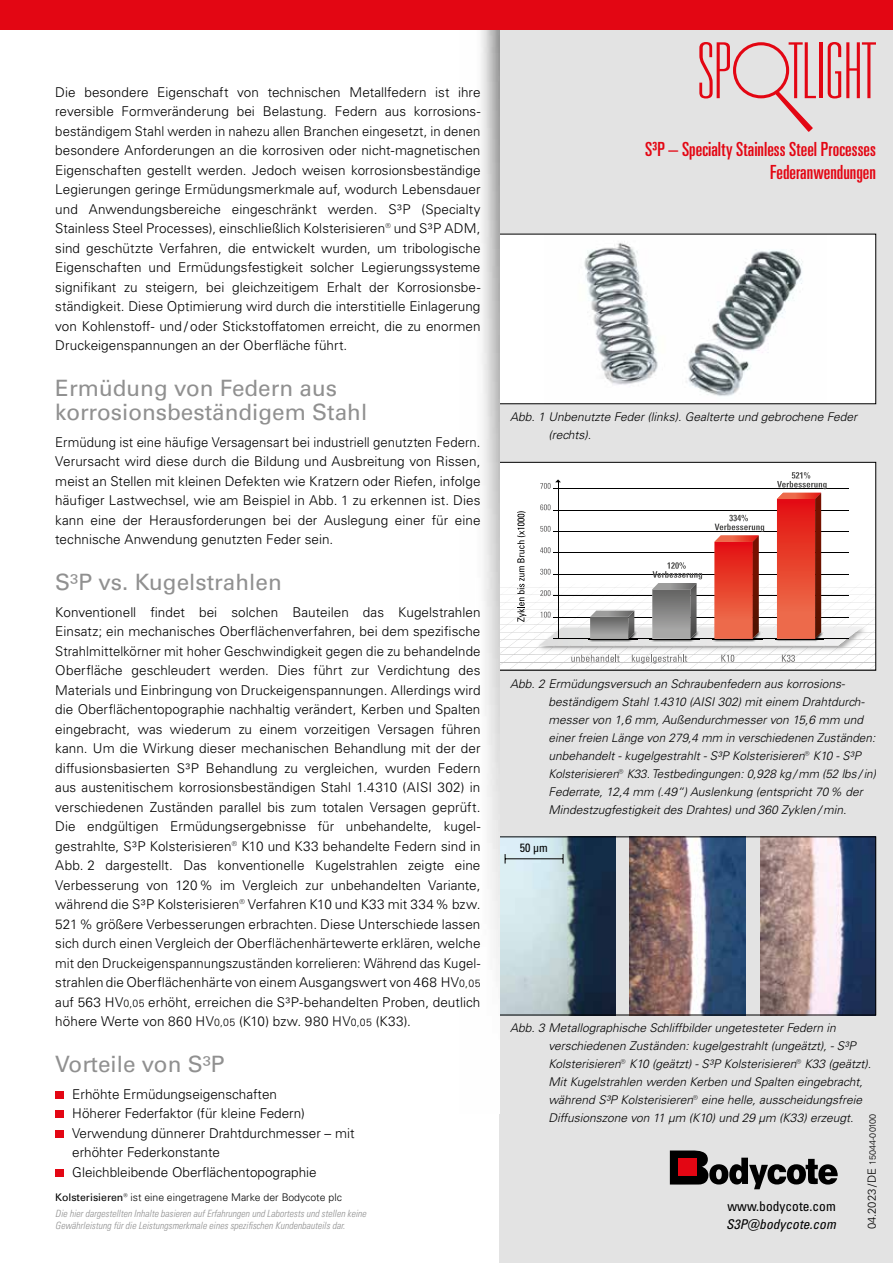
<style>
.page{position:relative;width:893px;height:1263px;background:#fff}
.page>*{position:absolute;margin:0;border:0;box-sizing:border-box;transform-origin:0 0}
.t1{font:22.5px/24px "Univers LT Pro 55 Roman";color:#909090}
.t2{font:19.5px/23.2px "Univers LT Pro Ult Cond";letter-spacing:.005em;color:#e30613;text-align:right}
.t3{font:300 13.5px/19.5px "Univers LT Pro 45";color:#000;text-align:justify}
.t4{font:condensed 13.5px "Univers LT Pro";color:#000}
.t5{font:italic condensed 13.5px "Univers LT Pro";color:#000}
.t6{font:italic 300 12px/18px "Univers LT Pro 45";color:#000}
.t7{font:condensed 12px "Univers LT Pro";color:#000}
.t8{font:300 10.5px "Univers LT Pro 45";color:#000}
.t9{font:italic 300 condensed 10.05px/12px "Univers LT Pro";color:#909090}
.t10{font:300 9px "Univers LT Pro 45";color:#000}
.s1{font-size:10.5px}
.s2{font-family:"Univers LT Pro 55 Roman";font-weight:400}
.s3{font-size:11.25px}
</style>
<div class="page">
<div style="left:500px;top:0;width:393px;height:1263px;background:#e3e3e3"></div>
<img style="left:760px;top:839px;width:114px;height:174px">
<img style="left:630px;top:839px;width:116px;height:174px">
<img style="left:500px;top:839px;width:116px;height:174px">
<div style="left:497px;top:837px;width:379px;height:178px;border:1px solid #000"></div>
<div style="left:498px;top:234px;width:378px;height:170px;background:#fff"></div>
<img style="left:584px;top:241px;width:219px;height:155px">
<div style="left:498px;top:462px;width:378px;height:208px;background:#fff"></div>
<hr style="left:498px;top:670px;width:378px;height:1px;background:#c6c6c6">
<svg style="left:500px;top:472px;width:374px;height:196px"></svg>
<div style="left:497px;top:462px;width:379px;height:208px;border:1px solid #000"></div>
<hr style="left:505px;top:858px;width:58px;height:1px;background:#000">
<img style="left:481px;top:30px;width:19px;height:985px">
<div style="left:55px;top:1091px;width:9px;height:8px;background:#e30613"></div>
<div style="left:55px;top:1110px;width:9px;height:8px;background:#e30613"></div>
<div style="left:55px;top:1130px;width:9px;height:8px;background:#e30613"></div>
<div style="left:55px;top:1169px;width:9px;height:8px;background:#e30613"></div>
<hr style="left:819px;top:42px;width:3px;height:56px;background:#e30613">
<svg style="left:828px;top:42px;width:48px;height:56px"></svg>
<svg style="left:699px;top:42px;width:117px;height:90px"></svg>
<svg style="left:670px;top:1150px;width:168px;height:39px"></svg>
<div style="left:679px;top:1159px;width:18px;height:17px;background:#e30613"></div>
<div style="left:0;top:0;width:893px;height:30px;background:#e30613"></div>
<p class="t3" style="left:55px;top:82px;width:427px">Die besondere Eigenschaft von technischen Metallfedern ist ihre reversible Formveränderung bei Belastung. Federn aus korrosions&shy;beständigem Stahl werden in nahezu allen Branchen eingesetzt, in denen besondere Anforderungen an die korrosiven oder nicht-magnetischen Eigenschaften gestellt werden. Jedoch weisen korrosionsbeständige Legierungen geringe Ermüdungsmerkmale auf, wodurch Lebensdauer und Anwendungsbereiche eingeschränkt werden. S³P (Specialty Stainless Steel Processes), einschließlich Kolsterisieren® und S³P ADM, sind geschützte Verfahren, die entwickelt wurden, um tribologische Eigenschaften und Ermüdungsfestigkeit solcher Legierungssysteme signifikant zu steigern, bei gleichzeitigem Erhalt der Korrosionsbe&shy;ständigkeit. Diese Optimierung wird durch die interstitielle Einlagerung von Kohlenstoff- und / oder Stickstoffatomen erreicht, die zu enormen Druckeigenspannungen an der Oberfläche führt.</p>
<h1 class="t1" style="left:55px;top:375px;width:313px">Ermüdung von Federn aus korrosionsbeständigem Stahl</h1>
<p class="t3" style="left:55px;top:432px;width:427px">Ermüdung ist eine häufige Versagensart bei industriell genutzten Federn.<br>Verursacht wird diese durch die Bildung und Ausbreitung von Rissen, meist an Stellen mit kleinen Defekten wie Kratzern oder Riefen, infolge häufiger Lastwechsel, wie am Beispiel in Abb. 1 zu erkennen ist. Dies kann eine der Herausforderungen bei der Auslegung einer für eine technische Anwendung genutzten Feder sein.</p>
<h1 class="t1" style="left:55px;top:569px;width:228px">S³P vs. Kugelstrahlen</h1>
<p class="t3" style="left:55px;top:602px;width:427px">Konventionell findet bei solchen Bauteilen das Kugelstrahlen Einsatz; ein mechanisches Oberflächenverfahren, bei dem spezifische Strahlmittelkörner mit hoher Geschwindigkeit gegen die zu behandelnde Oberfläche geschleudert werden. Dies führt zur Verdichtung des Materials und Einbringung von Druckeigenspannungen. Allerdings wird die Oberflächentopographie nachhaltig verändert, Kerben und Spalten eingebracht, was wiederum zu einem vorzeitigen Versagen führen kann. Um die Wirkung dieser mechanischen Behandlung mit der der diffusionsbasierten S³P Behandlung zu vergleichen, wurden Federn aus austenitischem korrosionsbeständigen Stahl 1.4310 (AISI 302) in verschiedenen Zuständen parallel bis zum totalen Versagen geprüft.<br>Die endgültigen Ermüdungsergebnisse für unbehandelte, kugel&shy;gestrahlte, S³P Kolsterisieren® K10 und K33 behandelte Federn sind in Abb. 2 dargestellt. Das konventionelle Kugelstrahlen zeigte eine Verbesserung von 120% im Vergleich zur unbehandelten Variante, während die S³P Kolsterisieren® Verfahren K10 und K33 mit 334% bzw.<br>521% größere Verbesserungen erbrachten. Diese Unterschiede lassen sich durch einen Vergleich der Oberflächenhärtewerte erklären, welche mit den Druckeigenspannungszuständen korrelieren: Während das Kugel&shy;strahlen die Oberflächenhärte von einem Ausgangswert von 468 HV<span class="s1">0,05 </span>auf 563 HV<span class="s1">0,05</span> erhöht, erreichen die S³P-behandelten Proben, deutlich höhere Werte von 860 HV<span class="s1">0,05</span> (K10) bzw. 980 HV<span class="s1">0,05</span> (K33).</p>
<h1 class="t1" style="left:55px;top:1051px;width:171px">Vorteile von S³P</h1>
<p class="t3" style="left:72px;top:1084px;width:284px;text-align:left">Erhöhte Ermüdungseigenschaften<br>Höherer Federfaktor (für kleine Federn)<br>Verwendung dünnerer Drahtdurchmesser – mit erhöhter Federkonstante<br>Gleichbleibende Oberflächentopographie</p>
<p class="t8" style="left:55px;top:1190px;width:288px"><span class="s2">Kolsterisieren®</span> ist eine eingetragene Marke der Bodycote plc</p>
<p class="t9" style="left:55px;top:1207px;width:312px">Die hier dargestellten Inhalte basieren auf Erfahrungen und Labortests und stellen keine<br>Gewährleistung für die Leistungsmerkmale eines spezifischen Kundenbauteils dar.</p>
<h2 class="t2" style="left:645px;top:136px;width:232px">S³P – Specialty Stainless Steel Processes<br>Federanwendungen</h2>
<p class="t6" style="left:549px;top:408px;width:310px;text-indent:-38px">Abb. 1 Unbenutzte Feder (links). Gealterte und gebrochene Feder (rechts).</p>
<p class="t6" style="left:548px;top:674px;width:329px;text-indent:-38px">Abb. 2 Ermüdungsversuch an Schraubenfedern aus korrosions&shy;beständigem Stahl 1.4310 (AISI 302) mit einem Drahtdurch&shy;messer von 1,6 mm, Außendurchmesser von 15,6 mm und einer freien Länge von 279,4 mm in verschiedenen Zuständen: unbehandelt - kugelgestrahlt - S³P Kolsterisieren® K10 - S³P Kolsterisieren® K33. Testbedingungen: 0,928 kg / mm (52 lbs / in)<br>Federrate, 12,4 mm (.49“) Auslenkung (entspricht 70% der Mindestzugfestigkeit des Drahtes) und 360 Zyklen / min.</p>
<p class="t7" style="left:520px;top:840px;width:29px">50 µm</p>
<p class="t6" style="left:549px;top:1019px;width:324px;text-indent:-38px">Abb. 3 Metallographische Schliffbilder ungetesteter Federn in verschiedenen Zuständen: kugelgestrahlt (ungeätzt), - S³P Kolsterisieren® K10 (geätzt) - S³P Kolsterisieren® K33 (geätzt).<br>Mit Kugelstrahlen werden Kerben und Spalten eingebracht, während S³P Kolsterisieren® eine helle, ausscheidungsfreie Diffusionszone von 11 µm (K10) und 29 µm (K33) erzeugt.</p>
<p class="t10" style="left:867px;top:1229px;width:117px;rotate:-90deg"><span class="s3">04.2023/DE</span> 15044-00100</p>
<p class="t4" style="left:727px;top:1198px;width:110px">www.bodycote.com</p>
<p class="t5" style="left:726px;top:1216px;width:111px">S3P@bodycote.com</p>
</div>
